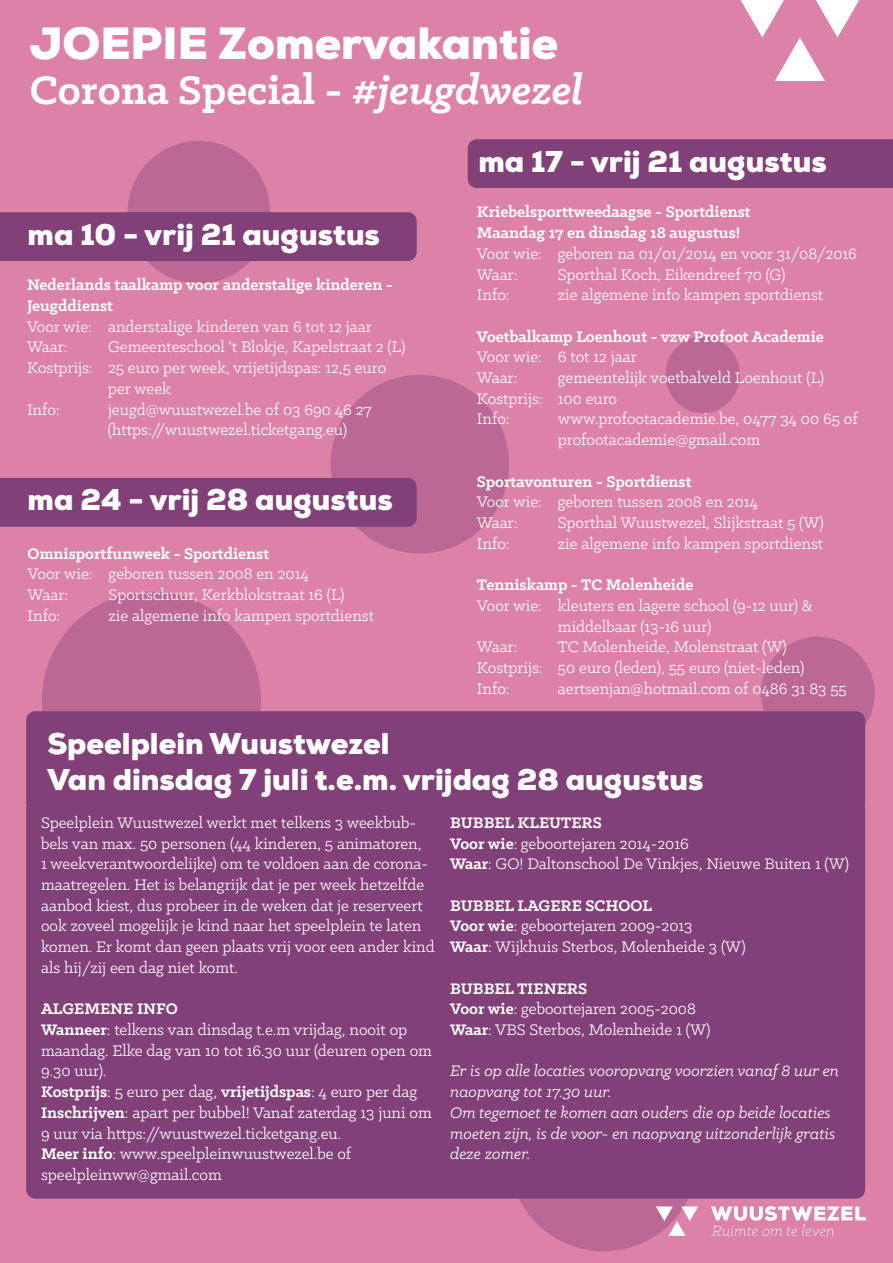
<style>
.page{position:relative;width:893px;height:1263px;background:#dc81a7}
.page>*{position:absolute;margin:0;border:0;box-sizing:border-box;transform-origin:0 0}
.t1{font:700 45px "Klinic Slab";color:#fff}
.t2{font:900 45px "Nexa";color:#fff}
.t3{font:900 30px "Nexa";color:#fff}
.t4{font:17.25px/20.7px "Klinic Slab";color:#fff}
.t5{font:700 17.25px/20.7px "Klinic Slab";color:#fff}
.t6{font:italic 17.25px/20.7px "Klinic Slab";color:#fff}
.s1{font-style:italic}
.s2{font-weight:700}
</style>
<div class="page">
<svg style="left:741px;top:0;width:118px;height:81px"></svg>
<div style="left:331px;top:375px;width:178px;height:178px;background:#bb6895;border-radius:50%"></div>
<div style="left:509px;top:1062px;width:189px;height:189px;background:#bb6895;border-radius:50%"></div>
<div style="left:42px;top:592px;width:219px;height:216px;background:#bb6895;border-radius:50%"></div>
<div style="left:665px;top:337px;width:75px;height:76px;background:#bb6895;border-radius:50%"></div>
<div style="left:761px;top:637px;width:114px;height:113px;background:#bb6895;border-radius:50%"></div>
<div style="left:128px;top:141px;width:142px;height:142px;background:#bb6895;border-radius:50%"></div>
<svg style="left:656px;top:1206px;width:42px;height:30px"></svg>
<svg style="left:711px;top:1206px;width:155px;height:30px"></svg>
<div style="left:468px;top:139px;width:425px;height:49px;background:#824079"></div>
<div style="left:0;top:478px;width:417px;height:49px;background:#824079"></div>
<div style="left:26px;top:711px;width:839px;height:101px;background:#824079;border-radius:9px"></div>
<div style="left:26px;top:800px;width:839px;height:399px;background:#824079;border-radius:9px"></div>
<div style="left:0;top:212px;width:417px;height:49px;background:#824079"></div>
<p class="t2" style="left:30px;top:14px;width:530px">JOEPIE Zomervakantie</p>
<p class="t1" style="left:30px;top:60px;width:555px">Corona Special - <span class="s1">#jeugdwezel</span></p>
<p class="t3" style="left:28px;top:215px;width:354px">ma 10 - vrij 21 augustus</p>
<p class="t5" style="left:27px;top:274px;width:367px">Nederlands taalkamp voor anderstalige kinderen -<br>Jeugddienst</p>
<p class="t4" style="left:27px;top:316px;width:346px">Voor wie: anderstalige kinderen van 6 tot 12 jaar</p>
<p class="t4" style="left:27px;top:336px;width:42px">Waar:</p>
<p class="t4" style="left:108px;top:336px;width:299px">Gemeenteschool ‘t Blokje, Kapelstraat 2 (L)</p>
<p class="t4" style="left:27px;top:357px;width:361px">Kostprijs: 25 euro per week, vrijetijdspas: 12,5 euro</p>
<p class="t4" style="left:108px;top:378px;width:64px">per week</p>
<p class="t4" style="left:27px;top:398px;width:34px">Info:</p>
<p class="t4" style="left:108px;top:398px;width:265px">jeugd@wuustwezel.be of 03 690 46 27</p>
<p class="t4" style="left:108px;top:419px;width:241px">(https://wuustwezel.ticketgang.eu)</p>
<p class="t3" style="left:28px;top:481px;width:367px">ma 24 - vrij 28 augustus</p>
<p class="t5" style="left:28px;top:542px;width:243px">Omnisportfunweek - Sportdienst</p>
<p class="t4" style="left:28px;top:563px;width:283px">Voor wie: geboren tussen 2008 en 2014</p>
<p class="t4" style="left:28px;top:584px;width:42px">Waar:</p>
<p class="t4" style="left:109px;top:584px;width:237px">Sportschuur, Kerkblokstraat 16 (L)</p>
<p class="t4" style="left:28px;top:604px;width:34px">Info:</p>
<p class="t4" style="left:109px;top:604px;width:267px">zie algemene info kampen sportdienst</p>
<p class="t3" style="left:478px;top:142px;width:350px">ma 17 - vrij 21 augustus</p>
<p class="t5" style="left:477px;top:201px;width:275px">Kriebelsporttweedaagse - Sportdienst</p>
<p class="t5" style="left:477px;top:222px;width:265px">Maandag 17 en dinsdag 18 augustus!</p>
<p class="t4" style="left:477px;top:243px;width:381px">Voor wie: geboren na 01/01/2014 en voor 31/08/2016</p>
<p class="t4" style="left:477px;top:263px;width:42px">Waar:</p>
<p class="t4" style="left:558px;top:263px;width:229px">Sporthal Koch, Eikendreef 70 (G)</p>
<p class="t4" style="left:477px;top:284px;width:34px">Info:</p>
<p class="t4" style="left:558px;top:284px;width:267px">zie algemene info kampen sportdienst</p>
<p class="t5" style="left:477px;top:326px;width:348px">Voetbalkamp Loenhout - vzw Profoot Academie</p>
<p class="t4" style="left:477px;top:346px;width:161px">Voor wie: 6 tot 12 jaar</p>
<p class="t4" style="left:477px;top:367px;width:42px">Waar:</p>
<p class="t4" style="left:558px;top:367px;width:268px">gemeentelijk voetbalveld Loenhout (L)</p>
<p class="t4" style="left:477px;top:388px;width:142px">Kostprijs: 100 euro</p>
<p class="t4" style="left:477px;top:408px;width:34px">Info:</p>
<p class="t4" style="left:558px;top:408px;width:301px">www.profootacademie.be, 0477 34 00 65 of</p>
<p class="t4" style="left:558px;top:429px;width:204px">profootacademie@gmail.com</p>
<p class="t5" style="left:477px;top:470px;width:216px">Sportavonturen - Sportdienst</p>
<p class="t4" style="left:477px;top:491px;width:283px">Voor wie: geboren tussen 2008 en 2014</p>
<p class="t4" style="left:477px;top:512px;width:42px">Waar:</p>
<p class="t4" style="left:558px;top:512px;width:267px">Sporthal Wuustwezel, Slijkstraat 5 (W)</p>
<p class="t4" style="left:477px;top:532px;width:34px">Info:</p>
<p class="t4" style="left:558px;top:532px;width:267px">zie algemene info kampen sportdienst</p>
<p class="t5" style="left:477px;top:574px;width:218px">Tenniskamp - TC Molenheide</p>
<p class="t4" style="left:477px;top:595px;width:338px">Voor wie: kleuters en lagere school (9-12 uur) &amp;</p>
<p class="t4" style="left:558px;top:615px;width:155px">middelbaar (13-16 uur)</p>
<p class="t4" style="left:477px;top:636px;width:42px">Waar:</p>
<p class="t4" style="left:558px;top:636px;width:230px">TC Molenheide, Molenstraat (W)</p>
<p class="t4" style="left:477px;top:657px;width:329px">Kostprijs: 50 euro (leden), 55 euro (niet-leden)</p>
<p class="t4" style="left:477px;top:677px;width:34px">Info:</p>
<p class="t4" style="left:558px;top:677px;width:290px">aertsenjan@hotmail.com of 0486 31 83 55</p>
<p class="t3" style="left:47px;top:724px;width:344px">Speelplein Wuustwezel</p>
<p class="t3" style="left:47px;top:760px;width:657px">Van dinsdag 7 juli t.e.m. vrijdag 28 augustus</p>
<p class="t4" style="left:41px;top:812px;width:395px">Speelplein Wuustwezel werkt met telkens 3 weekbub&shy;bels van max. 50 personen (44 kinderen, 5 animatoren,<br>1 weekverantwoordelijke) om te voldoen aan de corona&shy;maatregelen. Het is belangrijk dat je per week hetzelfde aanbod kiest, dus probeer in de weken dat je reserveert ook zoveel mogelijk je kind naar het speelplein te laten komen. Er komt dan geen plaats vrij voor een ander kind als hij/zij een dag niet komt.</p>
<p class="t5" style="left:41px;top:998px;width:138px">ALGEMENE INFO</p>
<p class="t4" style="left:41px;top:1019px;width:392px"><span class="s2">Wanneer</span>: telkens van dinsdag t.e.m vrijdag, nooit op maandag. Elke dag van 10 tot 16.30 uur (deuren open om<br>9.30 uur).</p>
<p class="t4" style="left:41px;top:1081px;width:378px"><span class="s2">Kostprijs</span>: 5 euro per dag, <span class="s2">vrijetijdspas</span>: 4 euro per dag</p>
<p class="t4" style="left:41px;top:1102px;width:392px"><span class="s2">Inschrijven</span>: apart per bubbel! Vanaf zaterdag 13 juni om<br>9 uur via https://wuustwezel.ticketgang.eu.</p>
<p class="t4" style="left:41px;top:1143px;width:312px"><span class="s2">Meer info</span>: www.speelpleinwuustwezel.be of</p>
<p class="t4" style="left:41px;top:1164px;width:182px">speelpleinww@gmail.com</p>
<p class="t5" style="left:450px;top:812px;width:153px">BUBBEL KLEUTERS</p>
<p class="t4" style="left:450px;top:832px;width:240px"><span class="s2">Voor wie</span>: geboortejaren 2014-2016</p>
<p class="t4" style="left:450px;top:853px;width:400px"><span class="s2">Waar</span>: GO! Daltonschool De Vinkjes, Nieuwe Buiten 1 (W)</p>
<p class="t5" style="left:450px;top:895px;width:203px">BUBBEL LAGERE SCHOOL</p>
<p class="t4" style="left:450px;top:915px;width:244px"><span class="s2">Voor wie</span>: geboortejaren 2009-2013</p>
<p class="t4" style="left:450px;top:936px;width:297px"><span class="s2">Waar</span>: Wijkhuis Sterbos, Molenheide 3 (W)</p>
<p class="t5" style="left:450px;top:977px;width:138px">BUBBEL TIENERS</p>
<p class="t4" style="left:450px;top:998px;width:247px"><span class="s2">Voor wie</span>: geboortejaren 2005-2008</p>
<p class="t4" style="left:450px;top:1019px;width:262px"><span class="s2">Waar</span>: VBS Sterbos, Molenheide 1 (W)</p>
<p class="t6" style="left:450px;top:1060px;width:390px">Er is op alle locaties vooropvang voorzien vanaf 8 uur en naopvang tot 17.30 uur.</p>
<p class="t6" style="left:450px;top:1102px;width:386px">Om tegemoet te komen aan ouders die op beide locaties moeten zijn, is de voor- en naopvang uitzonderlijk gratis deze zomer.</p>
</div>
